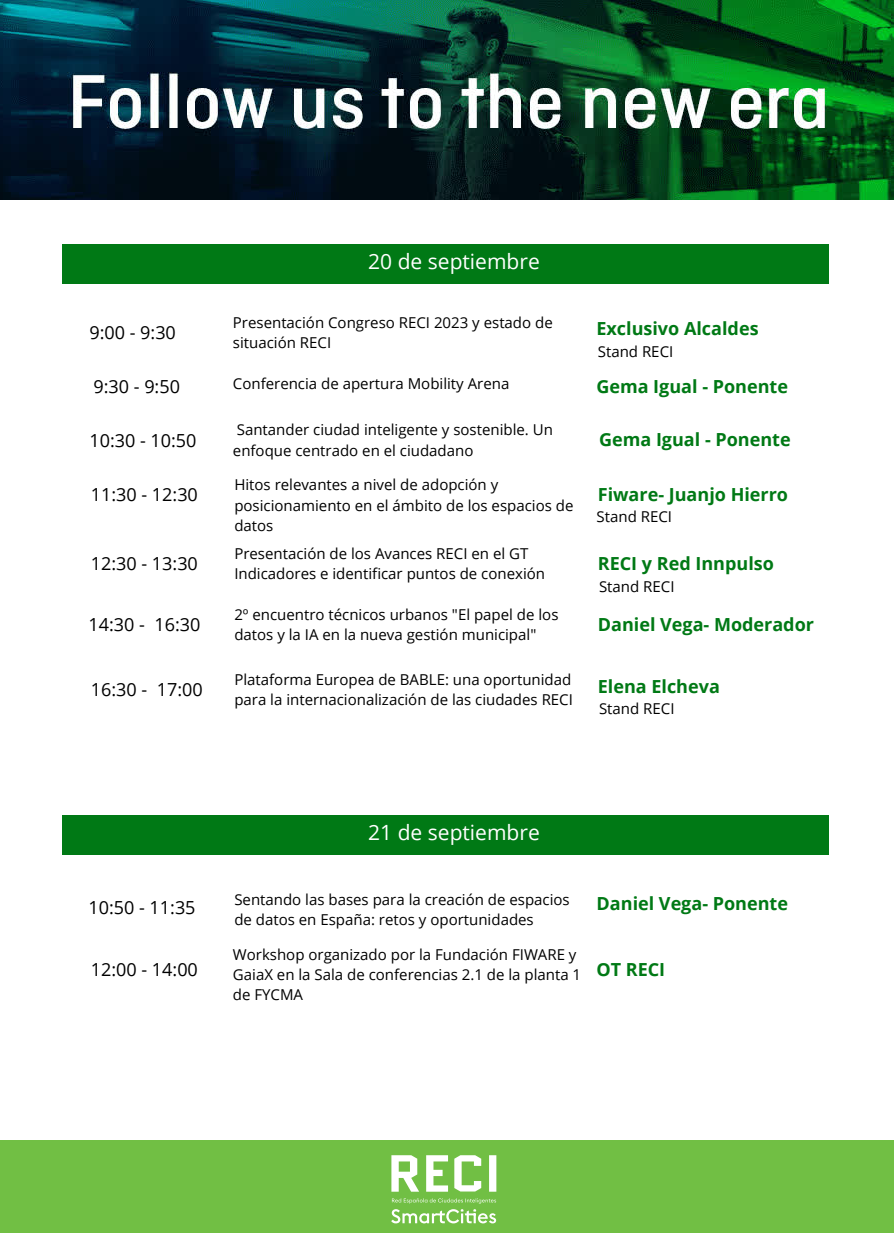
<style>
.page{position:relative;width:894px;height:1233px;background:#fff}
.page>*{position:absolute;margin:0;border:0;box-sizing:border-box;transform-origin:0 0}
.t1{font:21px "Open Sans";color:#fff}
.t2{font:700 18px "Open Sans";color:#007915}
.t3{font:18px "Open Sans";color:#000}
.t4{font:15px/20.2px "Open Sans";color:#000}
</style>
<div class="page">
<div style="left:62px;top:244px;width:766px;height:39px;background:#007915"></div>
<img style="left:0;top:0;width:893px;height:199px">
<div style="left:62px;top:815px;width:766px;height:40px;background:#007915"></div>
<div style="left:0;top:1140px;width:893px;height:93px;background:#71bf44"></div>
<svg style="left:391px;top:1155px;width:105px;height:37px"></svg>
<svg style="left:391px;top:1198px;width:105px;height:25px"></svg>
<p class="t3" style="left:89px;top:320px;width:88px">9:00 - 9:30</p>
<p class="t1" style="left:368px;top:247px;width:173px">20 de septiembre</p>
<p class="t4" style="left:233px;top:312px;width:321px">Presentación Congreso RECI 2023 y estado de situación RECI</p>
<p class="t2" style="left:596px;top:316px;width:164px">Exclusivo Alcaldes</p>
<p class="t4" style="left:597px;top:341px;width:77px">Stand RECI</p>
<p class="t3" style="left:93px;top:373px;width:88px">9:30 - 9:50</p>
<p class="t4" style="left:233px;top:374px;width:278px">Conferencia de apertura Mobility Arena</p>
<p class="t2" style="left:596px;top:373px;width:193px">Gema Igual - Ponente</p>
<p class="t2" style="left:599px;top:427px;width:193px">Gema Igual - Ponente</p>
<p class="t3" style="left:89px;top:427px;width:108px">10:30 - 10:50</p>
<p class="t4" style="left:233px;top:419px;width:321px">Santander ciudad inteligente y sostenible. Un enfoque centrado en el ciudadano</p>
<p class="t3" style="left:91px;top:482px;width:108px">11:30 - 12:30</p>
<p class="t4" style="left:234px;top:474px;width:340px">Hitos relevantes a nivel de adopción y posicionamiento en el ámbito de los espacios de datos</p>
<p class="t2" style="left:597px;top:482px;width:192px">Fiware- Juanjo Hierro</p>
<p class="t4" style="left:596px;top:506px;width:77px">Stand RECI</p>
<p class="t3" style="left:91px;top:551px;width:108px">12:30 - 13:30</p>
<p class="t4" style="left:234px;top:543px;width:312px">Presentación de los Avances RECI en el GT<br>Indicadores e identificar puntos de conexión</p>
<p class="t4" style="left:234px;top:604px;width:325px">2º encuentro técnicos urbanos "El papel de los datos y la IA en la nueva gestión municipal"</p>
<p class="t4" style="left:234px;top:669px;width:340px">Plataforma Europea de BABLE: una oportunidad para la internacionalización de las ciudades RECI</p>
<p class="t2" style="left:597px;top:674px;width:124px">Elena Elcheva</p>
<p class="t2" style="left:597px;top:551px;width:178px">RECI y Red Innpulso</p>
<p class="t4" style="left:599px;top:576px;width:77px">Stand RECI</p>
<p class="t2" style="left:597px;top:612px;width:218px">Daniel Vega- Moderador</p>
<p class="t3" style="left:88px;top:612px;width:113px">14:30 - 16:30</p>
<p class="t3" style="left:91px;top:677px;width:113px">16:30 - 17:00</p>
<p class="t4" style="left:599px;top:698px;width:77px">Stand RECI</p>
<p class="t1" style="left:368px;top:818px;width:173px">21 de septiembre</p>
<p class="t3" style="left:88px;top:894px;width:108px">10:50 - 11:35</p>
<p class="t4" style="left:234px;top:889px;width:337px">Sentando las bases para la creación de espacios de datos en España: retos y oportunidades</p>
<p class="t2" style="left:596px;top:891px;width:193px">Daniel Vega- Ponente</p>
<p class="t4" style="left:233px;top:944px;width:349px">Workshop organizado por la Fundación FIWARE y<br>GaiaX en la Sala de conferencias 2.1 de la planta 1 de FYCMA</p>
<p class="t3" style="left:91px;top:957px;width:108px">12:00 - 14:00</p>
<p class="t2" style="left:596px;top:957px;width:70px">OT RECI</p>
</div>
